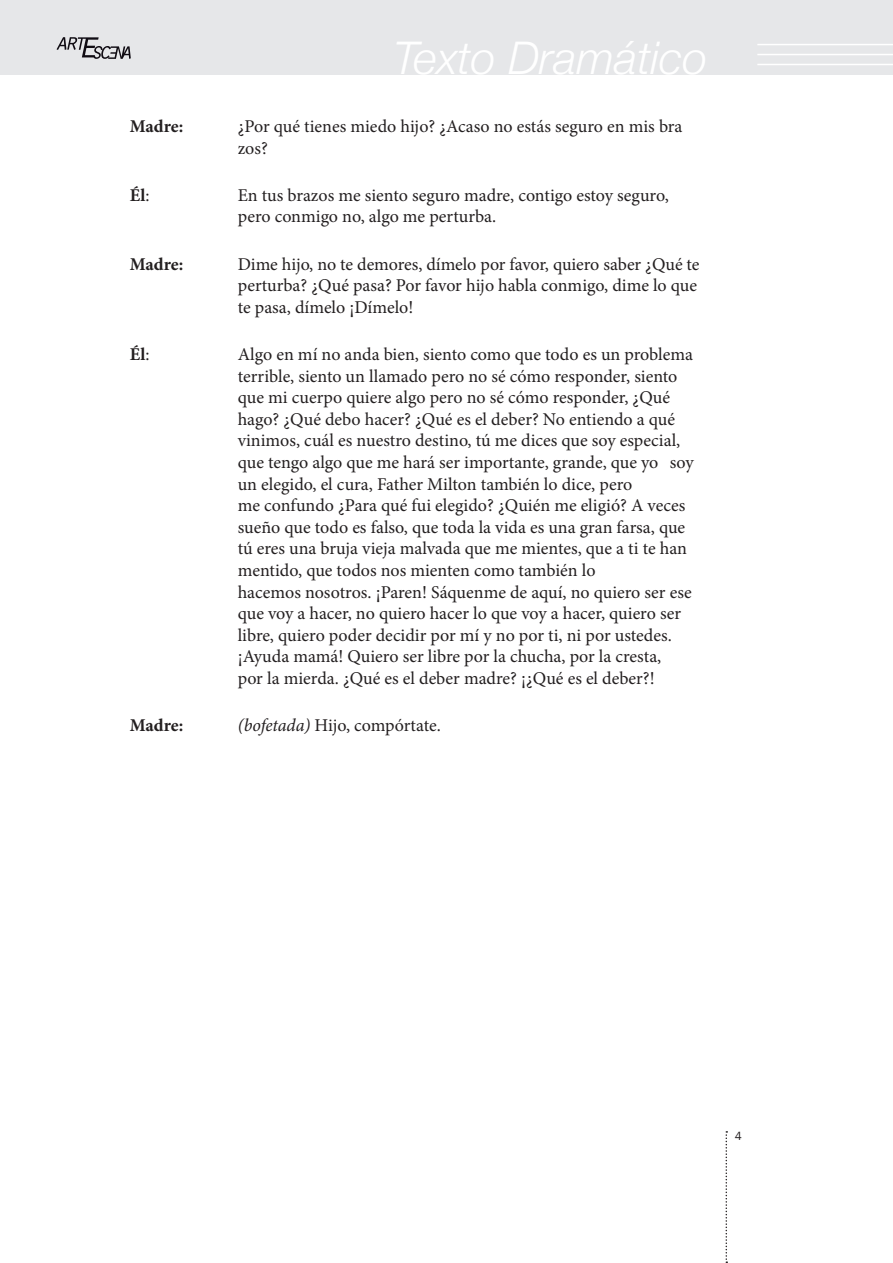
<style>
.page{position:relative;width:893px;height:1263px;background:#fff}
.page>*{position:absolute;margin:0;border:0;box-sizing:border-box;transform-origin:0 0}
.t1{font:italic 300 45px "Helvetica Neue";color:#fff}
.t2{font:18px/21.6px "Minion Pro";color:#231f20}
.t3{font:700 18px "Minion Pro";color:#231f20}
.t4{font:12px "Franklin Gothic";color:#231f20}
.s1{font-weight:400}
.s2{font-style:italic}
</style>
<div class="page">
<div style="left:0;top:0;width:893px;height:74px;background:#e6e7e9"></div>
<svg style="left:725px;top:1131px;width:2px;height:132px"></svg>
<hr style="left:757px;top:64px;width:136px;height:1px;background:#fff">
<hr style="left:757px;top:54px;width:136px;height:1px;background:#fff">
<hr style="left:757px;top:44px;width:136px;height:1px;background:#fff">
<svg style="left:57px;top:37px;width:74px;height:22px"></svg>
<h1 class="t1" style="left:393px;top:23px;width:316px">Texto Dramático</h1>
<p class="t3" style="left:130px;top:114px;width:55px">Madre:</p>
<p class="t2" style="left:238px;top:116px;width:446px">¿Por qué tienes miedo hijo? ¿Acaso no estás seguro en mis bra zos?</p>
<p class="t3" style="left:130px;top:182px;width:21px">Él<span class="s1">:</span></p>
<p class="t2" style="left:238px;top:184px;width:433px">En tus brazos me siento seguro madre, contigo estoy seguro, pero conmigo no, algo me perturba.</p>
<p class="t3" style="left:130px;top:251px;width:55px">Madre:</p>
<p class="t2" style="left:238px;top:253px;width:463px">Dime hijo, no te demores, dímelo por favor, quiero saber ¿Qué te perturba? ¿Qué pasa? Por favor hijo habla conmigo, dime lo que te pasa, dímelo ¡Dímelo!</p>
<p class="t3" style="left:130px;top:341px;width:21px">Él<span class="s1">:</span></p>
<p class="t2" style="left:238px;top:343px;width:457px">Algo en mí no anda bien, siento como que todo es un problema terrible, siento un llamado pero no sé cómo responder, siento que mi cuerpo quiere algo pero no sé cómo responder, ¿Qué hago? ¿Qué debo hacer? ¿Qué es el deber? No entiendo a qué vinimos, cuál es nuestro destino, tú me dices que soy especial, que tengo algo que me hará ser importante, grande, que yo soy un elegido, el cura, Father Milton también lo dice, pero<br>me confundo ¿Para qué fui elegido? ¿Quién me eligió? A veces sueño que todo es falso, que toda la vida es una gran farsa, que tú eres una bruja vieja malvada que me mientes, que a ti te han mentido, que todos nos mienten como también lo<br>hacemos nosotros. ¡Paren! Sáquenme de aquí, no quiero ser ese que voy a hacer, no quiero hacer lo que voy a hacer, quiero ser libre, quiero poder decidir por mí y no por ti, ni por ustedes. ¡Ayuda mamá! Quiero ser libre por la chucha, por la cresta,<br>por la mierda. ¿Qué es el deber madre? ¡¿Qué es el deber?!</p>
<p class="t3" style="left:130px;top:713px;width:55px">Madre:</p>
<p class="t2" style="left:238px;top:715px;width:205px"><span class="s2">(bofetada)</span> Hijo, compórtate.</p>
<p class="t4" style="left:735px;top:1129px;width:9px">4</p>
</div>
